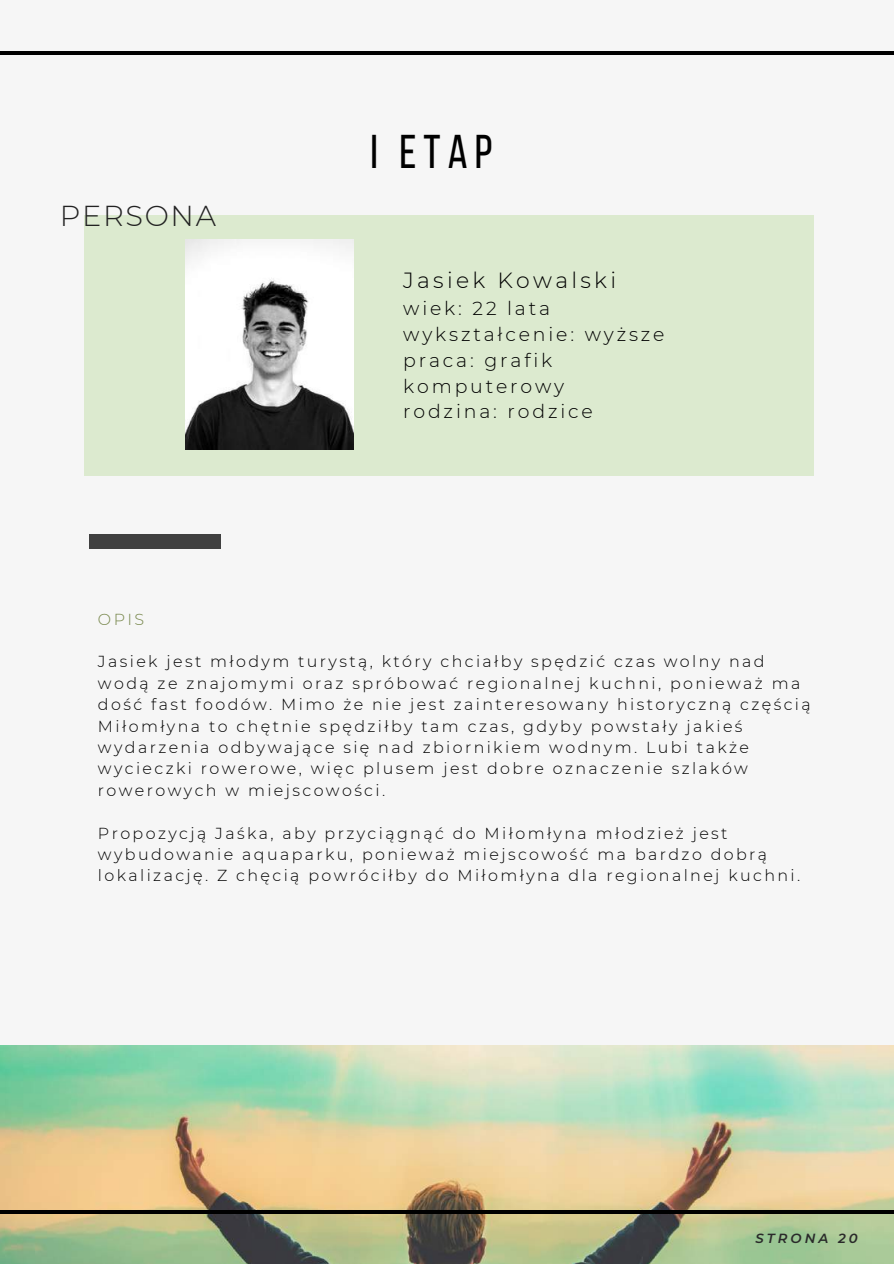
<style>
.page{position:relative;width:894px;height:1264px;background:#fff}
.page>*{position:absolute;margin:0;border:0;box-sizing:border-box;transform-origin:0 0}
.t1{font:47.1px "Bebas Neue";color:#000}
.t2{font:300 28.8px "Montserrat";letter-spacing:.06em;color:#222}
.t3{font:300 21.9px "Montserrat";letter-spacing:.15em;color:#000}
.t4{font:300 18.9px/26px "Montserrat";letter-spacing:.15em;color:#000}
.t5{font:300 15.9px/21.5px "Montserrat";letter-spacing:.15em;color:#000}
.t6{font:300 15.9px "Montserrat";color:#76864a}
.t7{font:italic 600 13.2px "Montserrat";letter-spacing:.23em;color:#2a2a2a}
</style>
<div class="page">
<div style="left:0;top:0;width:893px;height:1263px;background:#f6f6f6"></div>
<div style="left:84px;top:215px;width:729px;height:260px;background:#dceacf"></div>
<img style="left:185px;top:239px;width:168px;height:210px">
<img style="left:0;top:1045px;width:893px;height:218px">
<hr style="left:0;top:1210px;width:893px;height:3px;background:#000">
<hr style="left:0;top:51px;width:893px;height:3px;background:#000">
<div style="left:89px;top:534px;width:132px;height:14px;background:#404040"></div>
<h2 class="t2" style="left:60px;top:198px;width:158px">PERSONA</h2>
<h1 class="t1" style="left:370px;top:133px;width:123px">I ETAP</h1>
<h3 class="t3" style="left:403px;top:266px;width:214px">Jasiek Kowalski</h3>
<p class="t4" style="left:403px;top:295px;width:263px">wiek: 22 lata wykształcenie: wyższe praca: grafik komputerowy<br>rodzina: rodzice</p>
<p class="t6" style="left:98px;top:609px;width:48px">OPIS</p>
<p class="t5" style="left:98px;top:651px;width:714px">Jasiek jest młodym turystą, który chciałby spędzić czas wolny nad wodą ze znajomymi oraz spróbować regionalnej kuchni, ponieważ ma dość fast foodów. Mimo że nie jest zainteresowany historyczną częścią Miłomłyna to chętnie spędziłby tam czas, gdyby powstały jakieś wydarzenia odbywające się nad zbiornikiem wodnym. Lubi także wycieczki rowerowe, więc plusem jest dobre oznaczenie szlaków rowerowych w miejscowości.</p>
<p class="t5" style="left:98px;top:822px;width:703px">Propozycją Jaśka, aby przyciągnąć do Miłomłyna młodzież jest wybudowanie aquaparku, ponieważ miejscowość ma bardzo dobrą lokalizację. Z chęcią powróciłby do Miłomłyna dla regionalnej kuchni.</p>
<p class="t7" style="left:755px;top:1230px;width:104px">STRONA 20</p>
</div>
